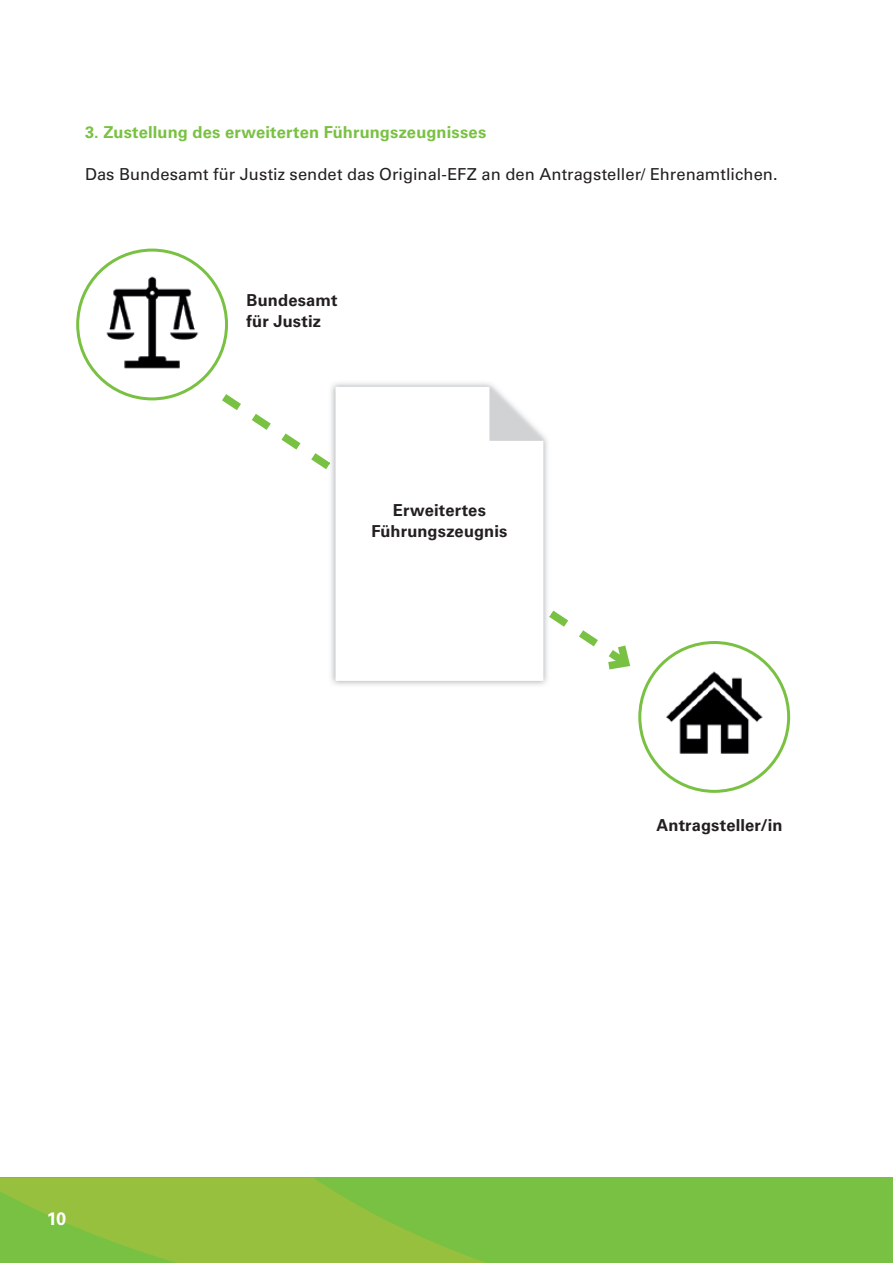
<style>
.page{position:relative;width:893px;height:1263px;background:#fff}
.page>*{position:absolute;margin:0;border:0;box-sizing:border-box;transform-origin:0 0}
.t1{font:700 18px "Univers LT Std";color:#fff}
.t2{font:16.5px "Univers LT Std";letter-spacing:.005em;color:#231f20}
.t3{font:700 16.5px/21px "Univers LT Std";letter-spacing:.01em;color:#231f20}
.t4{font:700 16.5px "Univers LT Std";letter-spacing:.01em;color:#79c142}
</style>
<div class="page">
<div style="left:0;top:1178px;width:893px;height:85px;background:#79c142"></div>
<svg style="left:0;top:1178px;width:485px;height:85px"></svg>
<svg style="left:222px;top:395px;width:376px;height:252px"></svg>
<svg style="left:608px;top:645px;width:22px;height:24px"></svg>
<svg style="left:638px;top:641px;width:152px;height:152px"></svg>
<svg style="left:76px;top:249px;width:152px;height:151px"></svg>
<img style="left:328px;top:383px;width:222px;height:302px">
<img style="left:328px;top:462px;width:222px;height:155px">
<svg style="left:335px;top:387px;width:208px;height:294px"></svg>
<svg style="left:489px;top:387px;width:54px;height:54px"></svg>
<p class="t4" style="left:85px;top:123px;width:403px">3. Zustellung des erweiterten Führungszeugnisses</p>
<p class="t2" style="left:85px;top:164px;width:694px">Das Bundesamt für Justiz sendet das Original-EFZ an den Antragsteller/ Ehrenamtlichen.</p>
<p class="t3" style="left:247px;top:290px;width:93px">Bundesamt für Justiz</p>
<p class="t3" style="left:371px;top:500px;width:138px;text-align:center">Erweitertes<br>Führungszeugnis</p>
<p class="t3" style="left:656px;top:815px;width:128px">Antragsteller/in</p>
<p class="t1" style="left:47px;top:1208px;width:21px">10</p>
</div>
